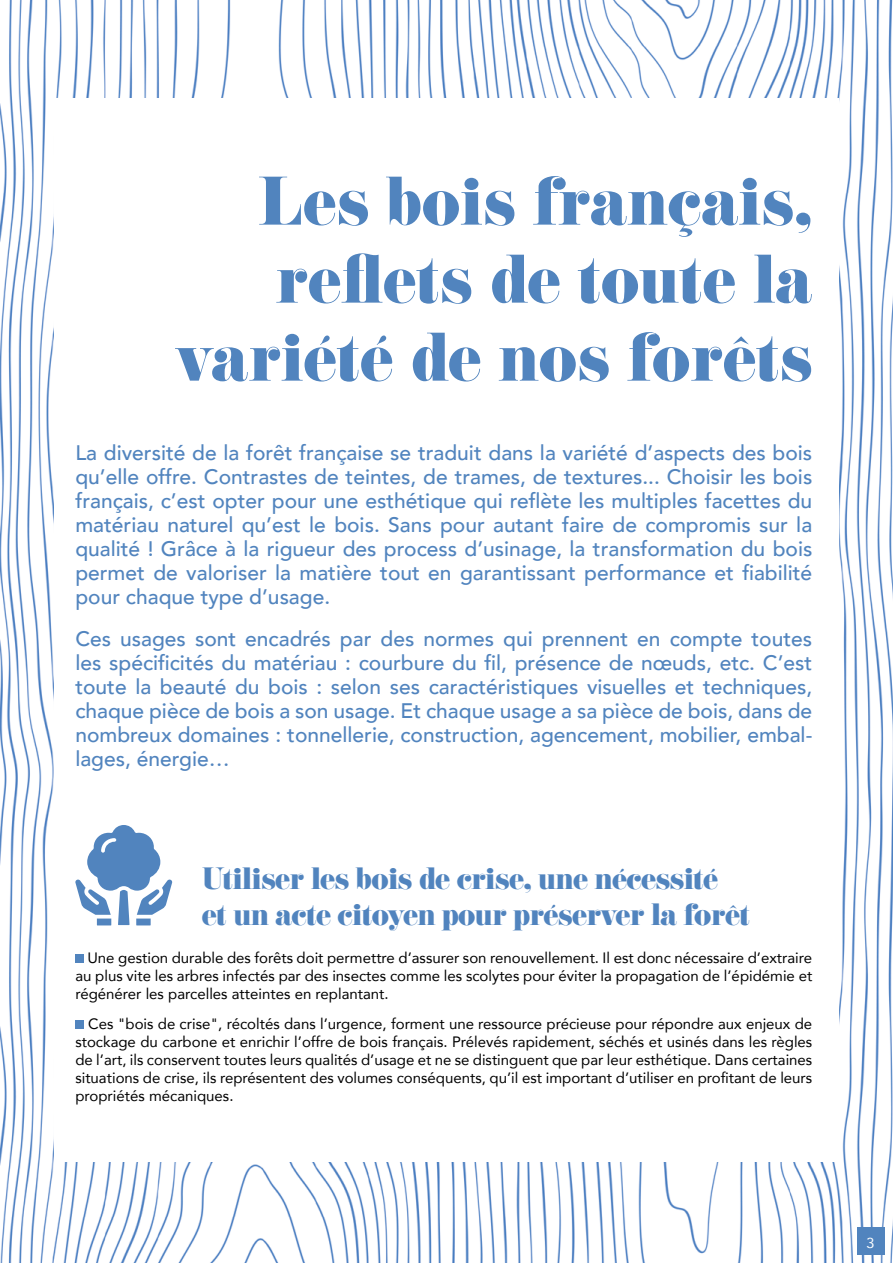
<style>
.page{position:relative;width:893px;height:1263px;background:#fff}
.page>*{position:absolute;margin:0;border:0;box-sizing:border-box;transform-origin:0 0}
.t1{font:60px/78px "Eloquent JF Pro";color:#5184be;text-align:right}
.t2{font:27px/36px "Eloquent JF Pro";letter-spacing:-.02em;color:#5184be}
.t3{font:500 21px/24px "Avenir";color:#5184be;text-align:justify}
.t4{font:15px/18px "Avenir";color:#000;text-align:justify}
.t5{font:14.4px "Avenir";color:#fff}
</style>
<div class="page">
<img style="left:0;top:0;width:893px;height:1263px">
<div style="left:54px;top:99px;width:785px;height:1063px;background:#fff"></div>
<div style="left:75px;top:954px;width:9px;height:9px;background:#5184be"></div>
<div style="left:75px;top:1020px;width:9px;height:9px;background:#5184be"></div>
<div style="left:857px;top:1226px;width:27px;height:28px;background:#5184be"></div>
<svg style="left:75px;top:825px;width:97px;height:100px"></svg>
<h1 class="t1" style="left:176px;top:165px;width:638px">Les bois français, reflets de toute la variété de nos forêts</h1>
<p class="t3" style="left:75px;top:440px;width:738px">La diversité de la forêt française se traduit dans la variété d’aspects des bois qu’elle offre. Contrastes de teintes, de trames, de textures... Choisir les bois français, c’est opter pour une esthétique qui reflète les multiples facettes du matériau naturel qu’est le bois. Sans pour autant faire de compromis sur la qualité ! Grâce à la rigueur des process d’usinage, la transformation du bois permet de valoriser la matière tout en garantissant performance et fiabilité pour chaque type d’usage.</p>
<p class="t3" style="left:75px;top:626px;width:738px">Ces usages sont encadrés par des normes qui prennent en compte toutes les spécificités du matériau : courbure du fil, présence de nœuds, etc. C’est toute la beauté du bois : selon ses caractéristiques visuelles et techniques, chaque pièce de bois a son usage. Et chaque usage a sa pièce de bois, dans de nombreux domaines : tonnellerie, construction, agencement, mobilier, embal&shy;lages, énergie…</p>
<p class="t2" style="left:202px;top:862px;width:549px">Utiliser les bois de crise, une nécessité<br>et un acte citoyen pour préserver la forêt</p>
<p class="t4" style="left:75px;top:948px;width:738px;text-indent:12px">Une gestion durable des forêts doit permettre d’assurer son renouvellement. Il est donc nécessaire d’extraire au plus vite les arbres infectés par des insectes comme les scolytes pour éviter la propagation de l’épidémie et régénérer les parcelles atteintes en replantant.</p>
<p class="t4" style="left:75px;top:1014px;width:738px;text-indent:13px">Ces "bois de crise", récoltés dans l’urgence, forment une ressource précieuse pour répondre aux enjeux de stockage du carbone et enrichir l’offre de bois français. Prélevés rapidement, séchés et usinés dans les règles de l’art, ils conservent toutes leurs qualités d’usage et ne se distinguent que par leur esthétique. Dans certaines situations de crise, ils représentent des volumes conséquents, qu’il est important d’utiliser en profitant de leurs propriétés mécaniques.</p>
<p class="t5" style="left:866px;top:1231px;width:10px">3</p>
</div>
